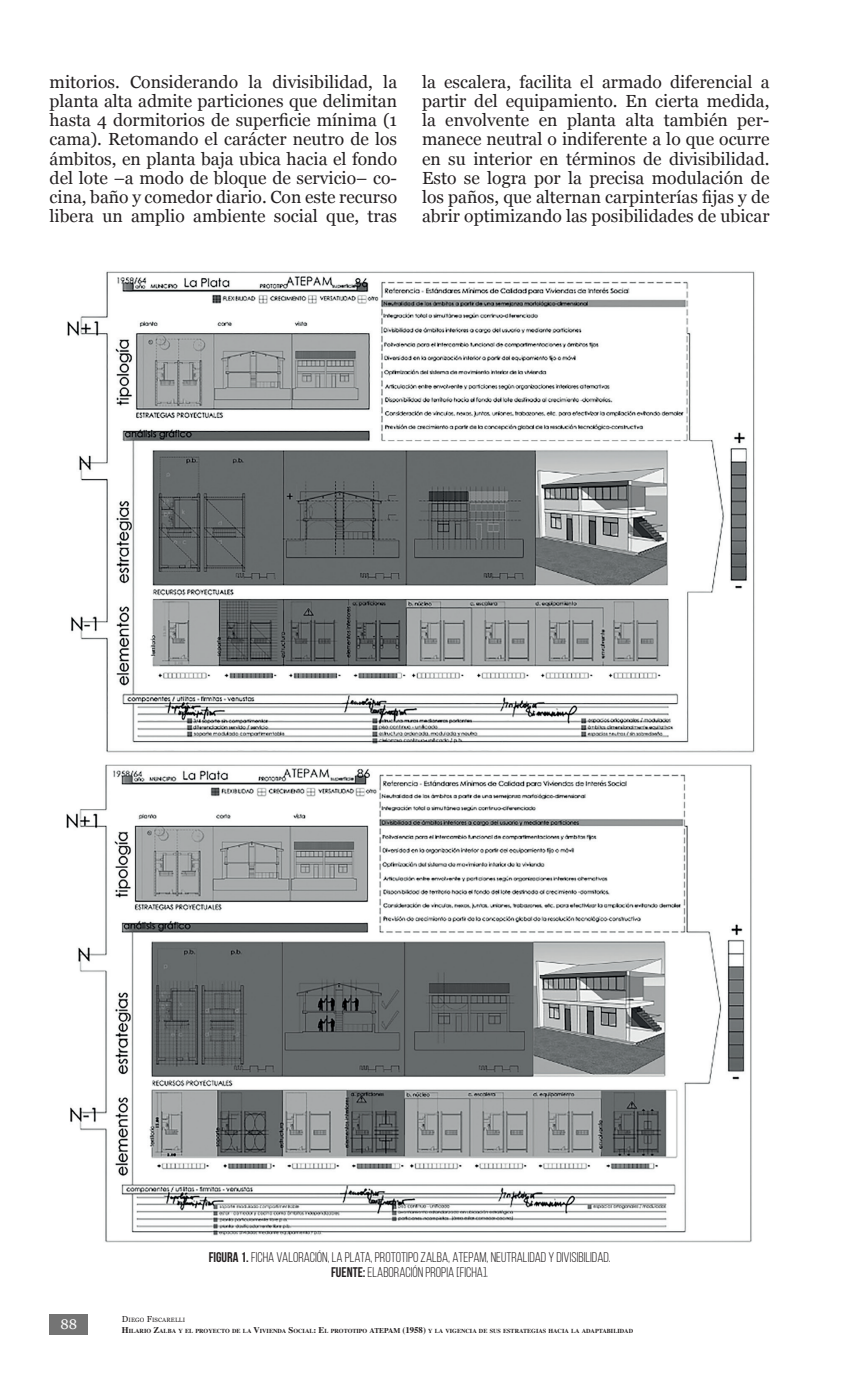
<style>
.page{position:relative;width:844px;height:1389px;background:#fff}
.page>*{position:absolute;margin:0;border:0;box-sizing:border-box;transform-origin:0 0}
.t1{font:17.5px/19.2px "Georgia";color:#231f20;text-align:justify}
.L_Pieimagen{font:14px "Bebas Neue";color:#231f20}
.t2{font:14px "Georgia";color:#fff}
.t3{font:700 6.12px "Times";color:#231f20}
.t4{font:6.12px "Georgia Ref";letter-spacing:.02em;color:#231f20}
.s1{font-weight:700}
.s2{font-size:8.75px}
.s3{font-size:7.35px}
</style>
<div class="page">
<img style="left:67px;top:271px;width:688px;height:482px">
<img style="left:66px;top:764px;width:686px;height:479px">
<div style="left:50px;top:1314px;width:38px;height:20px;background:#747474"></div>
<p class="t1" style="left:50px;top:72px;width:349px">mitorios. Considerando la divisibilidad, la planta alta admite particiones que delimitan hasta 4 dormitorios de superficie mínima (1 cama). Retomando el carácter neutro de los ámbitos, en planta baja ubica hacia el fondo del lote –a modo de bloque de servicio– co&shy;cina, baño y comedor diario. Con este recurso libera un amplio ambiente social que, tras</p>
<p class="t1" style="left:422px;top:72px;width:349px">la escalera, facilita el armado diferencial a partir del equipamiento. En cierta medida, la envolvente en planta alta también per&shy;manece neutral o indiferente a lo que ocurre en su interior en términos de divisibilidad.<br>Esto se logra por la precisa modulación de los paños, que alternan carpinterías fijas y de abrir optimizando las posibilidades de ubicar</p>
<p class="t2" style="left:60px;top:1317px;width:18px">88</p>
<p class="L_Pieimagen" style="left:209px;top:1249px;width:403px"><span class="s1">FIGURA 1.</span> FICHA VALORACIÓN, LA PLATA, PROTOTIPO ZALBA, ATEPAM, NEUTRALIDAD Y DIVISIBILIDAD.</p>
<p class="L_Pieimagen" style="left:331px;top:1265px;width:158px"><span class="s1">FUENTE:</span> ELABORACIÓN PROPIA [FICHA].</p>
<p class="t4" style="left:122px;top:1316px;width:65px"><span class="s2">D</span>IEGO <span class="s2">F</span>ISCARELLI</p>
<p class="t3" style="left:122px;top:1325px;width:512px"><span class="s2">H</span>ILARIO <span class="s2">Z</span>ALBA Y EL PROYECTO DE LA <span class="s2">V</span>IVIENDA <span class="s2">S</span>OCIAL<span class="s2">: E</span>L PROTOTIPO <span class="s3">ATEPAM</span> <span class="s2">(1958)</span> Y LA VIGENCIA DE SUS ESTRATEGIAS HACIA LA ADAPTABILIDAD</p>
</div>
